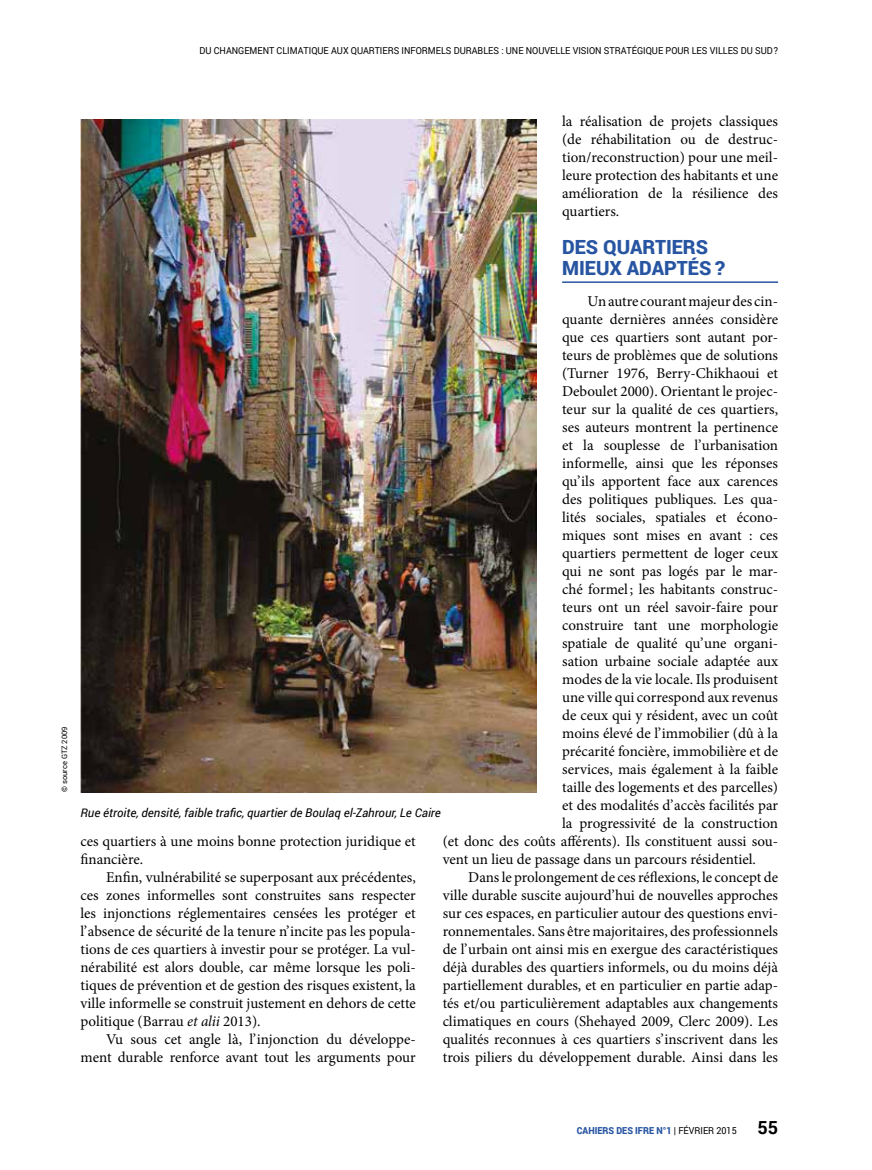
<style>
.page{position:relative;width:872px;height:1170px;background:#fff}
.page>*{position:absolute;margin:0;border:0;box-sizing:border-box;transform-origin:0 0}
.intertitre_article{font:900 19.5px/21px "Roboto";color:#2855a2}
.Texte_principal{font:15px/18px "Minion Pro";color:#000;text-align:justify}
.legendes{font:italic 12px "Roboto";color:#000}
.t1{font:9.6px "Roboto";color:#000;scale:.93 1}
.t2{font:900 9.6px "Roboto";color:#2855a2;scale:.93 1}
.t3{font:7.5px "Roboto";color:#000}
.s1{font-style:italic}
.s2{font-weight:400;color:#000}
.s3{font-weight:700;font-size:18px;color:#000}
</style>
<div class="page">
<hr style="left:562px;top:281px;width:216px;height:2px;background:#2855a2">
<img style="left:80px;top:119px;width:456px;height:673px">
<p class="t1" style="left:199px;top:44px;width:23px">DU CHANGEMENT</p>
<p class="t1" style="left:277px;top:44px;width:7px">CLIMATIQUE</p>
<p class="t1" style="left:331px;top:44px;width:8px">AUX</p>
<p class="t1" style="left:351px;top:44px;width:7px">QUARTIERS</p>
<p class="t1" style="left:401px;top:44px;width:7px">INFORMELS</p>
<p class="t1" style="left:454px;top:44px;width:8px">DURA</p>
<p class="t1" style="left:477px;top:44px;width:12px">BLES</p>
<p class="t1" style="left:501px;top:44px;width:12px">: UNE</p>
<p class="t1" style="left:526px;top:44px;width:7px">NOUVELLE</p>
<p class="t1" style="left:572px;top:44px;width:7px">VISION</p>
<p class="t1" style="left:604px;top:44px;width:7px">STRATÉGIQUE</p>
<p class="t1" style="left:665px;top:44px;width:8px">POUR</p>
<p class="t1" style="left:692px;top:44px;width:7px">LES</p>
<p class="t1" style="left:709px;top:44px;width:7px">VILLES</p>
<p class="t1" style="left:741px;top:44px;width:42px">DU SUD ?</p>
<p class="t3" style="left:59px;top:792px;width:67px;rotate:-90deg">© SOURCE GTZ 2009</p>
<p class="Texte_principal" style="left:562px;top:112px;width:217px">la réalisation de projets classiques (de réhabilitation ou de destruc&shy;tion/reconstruction) pour une meil&shy;leure protection des habitants et une amélioration de la résilience des quartiers.</p>
<p class="intertitre_article" style="left:562px;top:236px;width:165px">DES QUARTIERS<br>MIEUX ADAPTÉS ?</p>
<p class="Texte_principal" style="left:587px;top:292px;width:192px">Un autre courant majeur des cin-</p>
<p class="Texte_principal" style="left:562px;top:310px;width:217px">quante dernières années considère</p>
<p class="Texte_principal" style="left:562px;top:328px;width:217px">que ces quartiers sont autant por-</p>
<p class="Texte_principal" style="left:562px;top:346px;width:217px">teurs de problèmes que de solutions</p>
<p class="Texte_principal" style="left:562px;top:364px;width:217px">(Turner 1976, Berry-Chikhaoui et</p>
<p class="Texte_principal" style="left:562px;top:382px;width:217px">Deboulet 2000). Orientant le projec-</p>
<p class="Texte_principal" style="left:562px;top:400px;width:217px">teur sur la qualité de ces quartiers,</p>
<p class="Texte_principal" style="left:562px;top:418px;width:217px">ses auteurs montrent la pertinence</p>
<p class="Texte_principal" style="left:562px;top:436px;width:217px">et la souplesse de l’urbanisation</p>
<p class="Texte_principal" style="left:562px;top:454px;width:217px">informelle, ainsi que les réponses</p>
<p class="Texte_principal" style="left:562px;top:472px;width:217px">qu’ils apportent face aux carences</p>
<p class="Texte_principal" style="left:562px;top:490px;width:217px">des politiques publiques. Les qua-</p>
<p class="Texte_principal" style="left:562px;top:508px;width:217px">lités sociales, spatiales et écono-</p>
<p class="Texte_principal" style="left:562px;top:526px;width:217px">miques sont mises en avant : ces</p>
<p class="Texte_principal" style="left:562px;top:544px;width:217px">quartiers permettent de loger ceux</p>
<p class="Texte_principal" style="left:562px;top:562px;width:217px">qui ne sont pas logés par le mar-</p>
<p class="Texte_principal" style="left:562px;top:580px;width:217px">ché formel; les habitants construc-</p>
<p class="Texte_principal" style="left:562px;top:598px;width:217px">teurs ont un réel savoir-faire pour</p>
<p class="Texte_principal" style="left:562px;top:616px;width:217px">construire tant une morphologie</p>
<p class="Texte_principal" style="left:562px;top:634px;width:217px">spatiale de qualité qu’une organi-</p>
<p class="Texte_principal" style="left:562px;top:652px;width:217px">sation urbaine sociale adaptée aux</p>
<p class="Texte_principal" style="left:562px;top:670px;width:217px">modes de la vie locale. Ils produisent</p>
<p class="Texte_principal" style="left:562px;top:688px;width:217px">une ville qui correspond aux revenus</p>
<p class="Texte_principal" style="left:562px;top:706px;width:217px">de ceux qui y résident, avec un coût</p>
<p class="Texte_principal" style="left:562px;top:724px;width:217px">moins élevé de l’immobilier (dû à la</p>
<p class="Texte_principal" style="left:562px;top:742px;width:217px">précarité foncière, immobilière et de</p>
<p class="Texte_principal" style="left:562px;top:760px;width:217px">services, mais également à la faible</p>
<p class="Texte_principal" style="left:562px;top:778px;width:217px">taille des logements et des parcelles)</p>
<p class="Texte_principal" style="left:562px;top:796px;width:217px">et des modalités d’accès facilités par</p>
<p class="Texte_principal" style="left:562px;top:814px;width:217px">la progressivité de la construction</p>
<p class="Texte_principal" style="left:443px;top:832px;width:337px">(et donc des coûts afférents). Ils constituent aussi sou-</p>
<p class="Texte_principal" style="left:443px;top:850px;width:315px">vent un lieu de passage dans un parcours résidentiel.</p>
<p class="Texte_principal" style="left:443px;top:868px;width:337px;text-indent:26px">Dans le prolongement de ces réflexions, le concept de ville durable suscite aujourd’hui de nouvelles approches sur ces espaces, en particulier autour des questions envi&shy;ronnementales. Sans être majoritaires, des professionnels de l’urbain ont ainsi mis en exergue des caractéristiques déjà durables des quartiers informels, ou du moins déjà partiellement durables, et en particulier en partie adap&shy;tés et/ou particulièrement adaptables aux changements climatiques en cours (Shehayed 2009, Clerc 2009). Les qualités reconnues à ces quartiers s’inscrivent dans les trois piliers du développement durable. Ainsi dans les</p>
<p class="legendes" style="left:80px;top:804px;width:362px">Rue étroite, densité, faible trafic, quartier de Boulaq el-Zahrour, Le Caire</p>
<p class="Texte_principal" style="left:80px;top:832px;width:337px">ces quartiers à une moins bonne protection juridique et financière.</p>
<p class="Texte_principal" style="left:80px;top:868px;width:337px;text-indent:26px">Enfin, vulnérabilité se superposant aux précédentes, ces zones informelles sont construites sans respecter les injonctions réglementaires censées les protéger et l’absence de sécurité de la tenure n’incite pas les popula&shy;tions de ces quartiers à investir pour se protéger. La vul&shy;nérabilité est alors double, car même lorsque les poli&shy;tiques de prévention et de gestion des risques existent, la ville informelle se construit justement en dehors de cette politique (Barrau <span class="s1">et alii</span> 2013).</p>
<p class="Texte_principal" style="left:80px;top:1030px;width:337px;text-align:right">Vu sous cet angle là, l’injonction du développe&shy;ment durable renforce avant tout les arguments pour</p>
<p class="t2" style="left:577px;top:1123px;width:218px">CAHIERS DES IFRE N°1 <span class="s2">| FÉVRIER 2015</span> <span class="s3">55</span></p>
</div>
